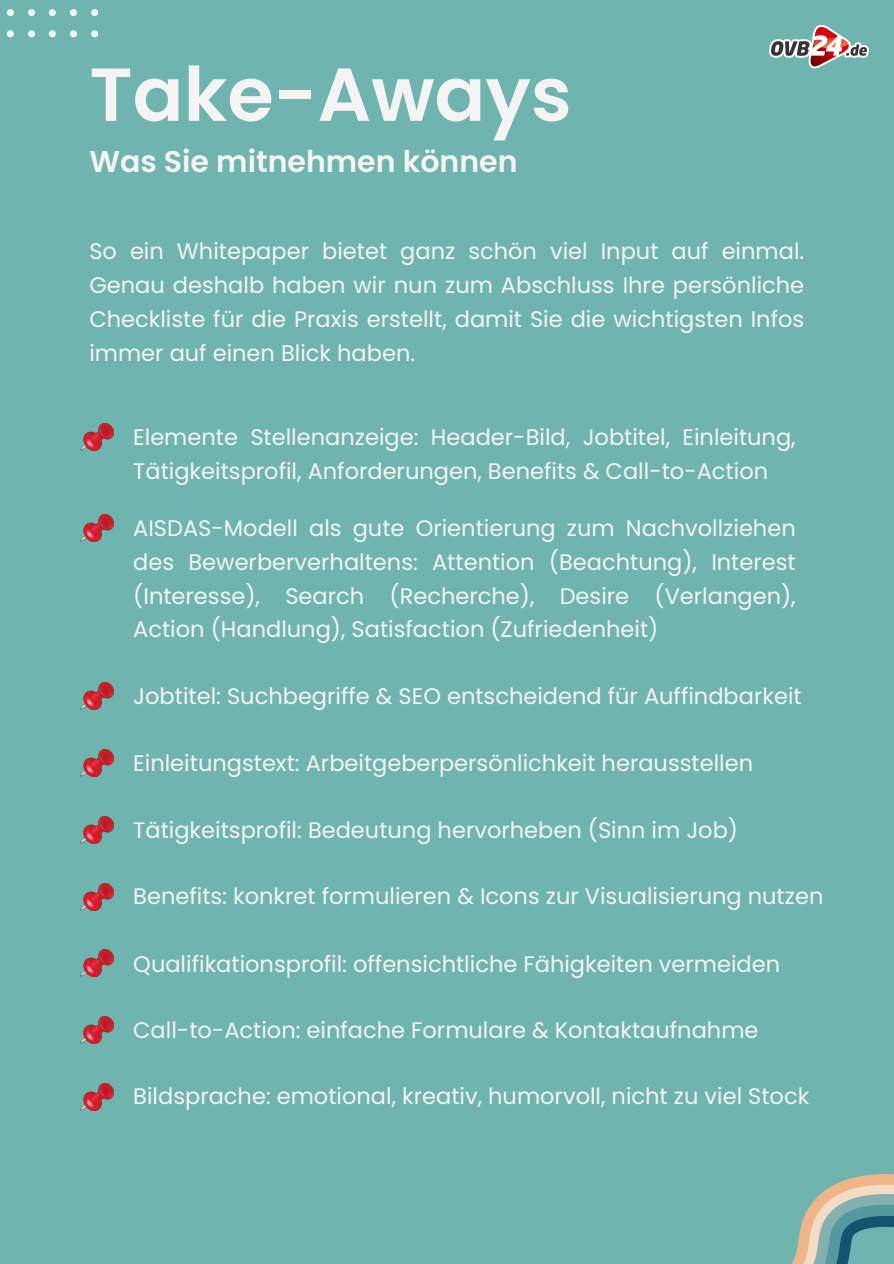
<style>
.page{position:relative;width:894px;height:1264px;background:#fff}
.page>*{position:absolute;margin:0;border:0;box-sizing:border-box;transform-origin:0 0}
.t1{font:600 75px "Poppins";color:#f4f4f4}
.t2{font:600 30px "Poppins";color:#f4f4f4}
.t3{font:22.5px/33.8px "Poppins";color:#f4f4f4;text-align:justify}
</style>
<div class="page">
<div style="left:0;top:0;width:893px;height:1263px;background:#70b4b0"></div>
<svg style="left:6px;top:9px;width:92px;height:28px"></svg>
<img style="left:769px;top:25px;width:99px;height:44px">
<svg style="left:792px;top:1174px;width:101px;height:89px"></svg>
<img style="left:81px;top:423px;width:32px;height:27px">
<img style="left:81px;top:515px;width:32px;height:27px">
<img style="left:81px;top:749px;width:32px;height:27px">
<img style="left:81px;top:682px;width:32px;height:27px">
<img style="left:81px;top:816px;width:32px;height:27px">
<img style="left:81px;top:883px;width:32px;height:27px">
<img style="left:81px;top:949px;width:32px;height:27px">
<img style="left:81px;top:1016px;width:32px;height:27px">
<img style="left:81px;top:1083px;width:32px;height:27px">
<h1 class="t1" style="left:89px;top:42px;width:483px">Take-Aways</h1>
<h2 class="t2" style="left:89px;top:140px;width:429px">Was Sie mitnehmen können</h2>
<p class="t3" style="left:89px;top:234px;width:716px">So ein Whitepaper bietet ganz schön viel Input auf einmal.<br>Genau deshalb haben wir nun zum Abschluss Ihre persönliche Checkliste für die Praxis erstellt, damit Sie die wichtigsten Infos immer auf einen Blick haben.</p>
<p class="t3" style="left:133px;top:420px;width:663px">Elemente Stellenanzeige: Header-Bild, Jobtitel, Einleitung,<br>Tätigkeitsprofil, Anforderungen, Benefits &amp; Call-to-Action</p>
<p class="t3" style="left:133px;top:511px;width:663px">AISDAS-Modell als gute Orientierung zum Nachvollziehen des Bewerberverhaltens: Attention (Beachtung), Interest (Interesse), Search (Recherche), Desire (Verlangen), Action (Handlung), Satisfaction (Zufriedenheit)</p>
<p class="t3" style="left:133px;top:679px;width:669px">Jobtitel: Suchbegriffe &amp; SEO entscheidend für Auffindbarkeit</p>
<p class="t3" style="left:133px;top:746px;width:621px">Einleitungstext: Arbeitgeberpersönlichkeit herausstellen</p>
<p class="t3" style="left:133px;top:813px;width:606px">Tätigkeitsprofil: Bedeutung hervorheben (Sinn im Job)</p>
<p class="t3" style="left:133px;top:879px;width:691px">Benefits: konkret formulieren &amp; Icons zur Visualisierung nutzen</p>
<p class="t3" style="left:133px;top:947px;width:648px">Qualifikationsprofil: offensichtliche Fähigkeiten vermeiden</p>
<p class="t3" style="left:133px;top:1013px;width:626px">Call-to-Action: einfache Formulare &amp; Kontaktaufnahme</p>
<p class="t3" style="left:133px;top:1079px;width:677px">Bildsprache: emotional, kreativ, humorvoll, nicht zu viel Stock</p>
</div>
